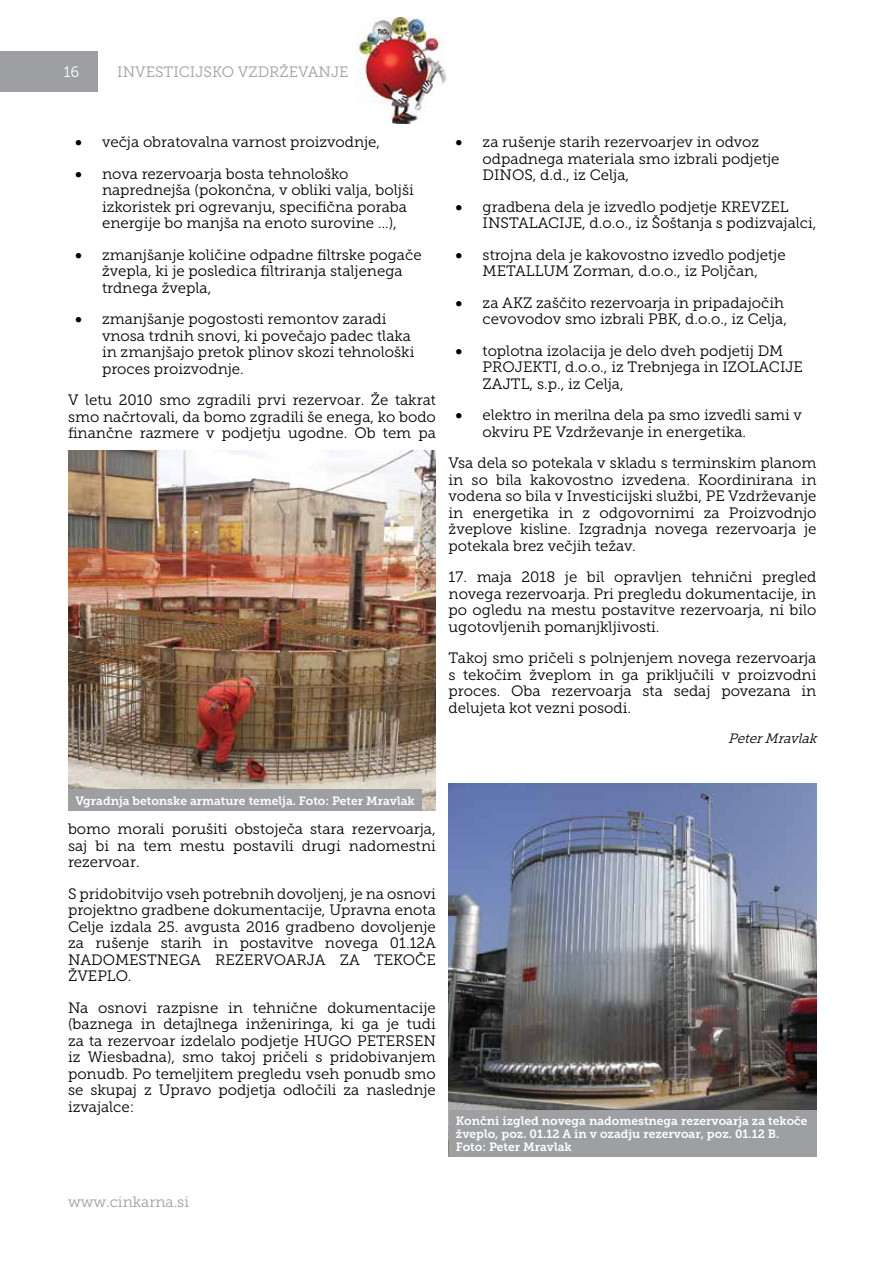
<style>
.page{position:relative;width:893px;height:1263px;background:#fff}
.page>*{position:absolute;margin:0;border:0;box-sizing:border-box;transform-origin:0 0}
.t1{font:15px/16.5px "Museo Slab 300";color:#000}
.t2{font:15px "Museo Slab 300";color:#9d9fa2}
.t3{font:15px "Museo Slab 300";color:#fff}
.t4{font:italic 13.5px "Museo Slab 300";color:#000}
.t5{font:12px/13.2px "Museo Slab 700";color:#fff}
</style>
<div class="page">
<div style="left:0;top:51px;width:98px;height:41px;background:#9d9fa2"></div>
<img style="left:357px;top:17px;width:90px;height:106px">
<img style="left:68px;top:451px;width:368px;height:360px">
<img style="left:449px;top:783px;width:367px;height:327px">
<div style="left:449px;top:1110px;width:367px;height:47px;background:#9d9fa2"></div>
<div style="left:68px;top:790px;width:354px;height:21px;background:#9d9fa2"></div>
<p class="t3" style="left:64px;top:64px;width:17px">16</p>
<p class="t2" style="left:117px;top:64px;width:233px">INVESTICIJSKO VZDRŽEVANJE</p>
<p class="t1" style="left:75px;top:134px;width:307px">• večja obratovalna varnost proizvodnje,</p>
<p class="t1" style="left:102px;top:166px;width:313px;text-indent:-27px">• nova rezervoarja bosta tehnološko naprednejša (pokončna, v obliki valja, boljši izkoristek pri ogrevanju, specifična poraba energije bo manjša na enoto surovine …),</p>
<p class="t1" style="left:102px;top:247px;width:321px;text-indent:-27px">• zmanjšanje količine odpadne filtrske pogače žvepla, ki je posledica filtriranja staljenega trdnega žvepla,</p>
<p class="t1" style="left:102px;top:311px;width:314px;text-indent:-27px">• zmanjšanje pogostosti remontov zaradi vnosa trdnih snovi, ki povečajo padec tlaka in zmanjšajo pretok plinov skozi tehnološki proces proizvodnje.</p>
<p class="t1" style="left:68px;top:392px;width:369px;text-align:justify">V letu 2010 smo zgradili prvi rezervoar. Že takrat smo načrtovali, da bomo zgradili še enega, ko bodo finančne razmere v podjetju ugodne. Ob tem pa</p>
<p class="t1" style="left:483px;top:134px;width:298px;text-indent:-27px">• za rušenje starih rezervoarjev in odvoz odpadnega materiala smo izbrali podjetje<br>DINOS, d.d., iz Celja,</p>
<p class="t1" style="left:483px;top:199px;width:335px;text-indent:-27px">• gradbena dela je izvedlo podjetje KREVZEL<br>INSTALACIJE, d.o.o., iz Šoštanja s podizvajalci,</p>
<p class="t1" style="left:456px;top:247px;width:331px;text-align:center">• strojna dela je kakovostno izvedlo podjetje<br>METALLUM Zorman, d.o.o., iz Poljčan,</p>
<p class="t1" style="left:456px;top:295px;width:333px;text-align:right">• za AKZ zaščito rezervoarja in pripadajočih cevovodov smo izbrali PBK, d.o.o., iz Celja,</p>
<p class="t1" style="left:483px;top:343px;width:322px;text-indent:-27px">• toplotna izolacija je delo dveh podjetij DM<br>PROJEKTI, d.o.o., iz Trebnjega in IZOLACIJE<br>ZAJTL, s.p., iz Celja,</p>
<p class="t1" style="left:483px;top:407px;width:321px;text-indent:-27px">• elektro in merilna dela pa smo izvedli sami v okviru PE Vzdrževanje in energetika.</p>
<p class="t1" style="left:449px;top:455px;width:369px;text-align:justify">Vsa dela so potekala v skladu s terminskim planom in so bila kakovostno izvedena. Koordinirana in vodena so bila v Investicijski službi, PE Vzdrževanje in energetika in z odgovornimi za Proizvodnjo žveplove kisline. Izgradnja novega rezervoarja je potekala brez večjih težav.</p>
<p class="t1" style="left:449px;top:569px;width:369px;text-align:justify">17. maja 2018 je bil opravljen tehnični pregled novega rezervoarja. Pri pregledu dokumentacije, in po ogledu na mestu postavitve rezervoarja, ni bilo ugotovljenih pomanjkljivosti.</p>
<p class="t1" style="left:449px;top:650px;width:369px;text-align:justify">Takoj smo pričeli s polnjenjem novega rezervoarja s tekočim žveplom in ga priključili v proizvodni proces. Oba rezervoarja sta sedaj povezana in delujeta kot vezni posodi.</p>
<p class="t4" style="left:728px;top:731px;width:94px">PeterMravlak</p>
<p class="t5" style="left:75px;top:794px;width:341px">Vgradnja betonske armature temelja. Foto: Peter Mravlak</p>
<p class="t1" style="left:68px;top:821px;width:369px;text-align:justify">bomo morali porušiti obstoječa stara rezervoarja, saj bi na tem mestu postavili drugi nadomestni rezervoar.</p>
<p class="t1" style="left:68px;top:886px;width:369px;text-align:justify">S pridobitvijo vseh potrebnih dovoljenj, je na osnovi projektno gradbene dokumentacije, Upravna enota Celje izdala 25. avgusta 2016 gradbeno dovoljenje za rušenje starih in postavitve novega 01.12A NADOMESTNEGA REZERVOARJA ZA TEKOČE ŽVEPLO.</p>
<p class="t1" style="left:68px;top:1000px;width:369px;text-align:justify">Na osnovi razpisne in tehnične dokumentacije (baznega in detajlnega inženiringa, ki ga je tudi za ta rezervoar izdelalo podjetje HUGO PETERSEN iz Wiesbadna), smo takoj pričeli s pridobivanjem ponudb. Po temeljitem pregledu vseh ponudb smo se skupaj z Upravo podjetja odločili za naslednje izvajalce:</p>
<p class="t2" style="left:68px;top:1194px;width:123px">www.cinkarna.si</p>
<p class="t5" style="left:456px;top:1114px;width:353px">Končni izgled novega nadomestnega rezervoarja za tekoče žveplo, poz. 01.12 A in v ozadju rezervoar, poz. 01.12 B.<br>Foto: Peter Mravlak</p>
</div>
